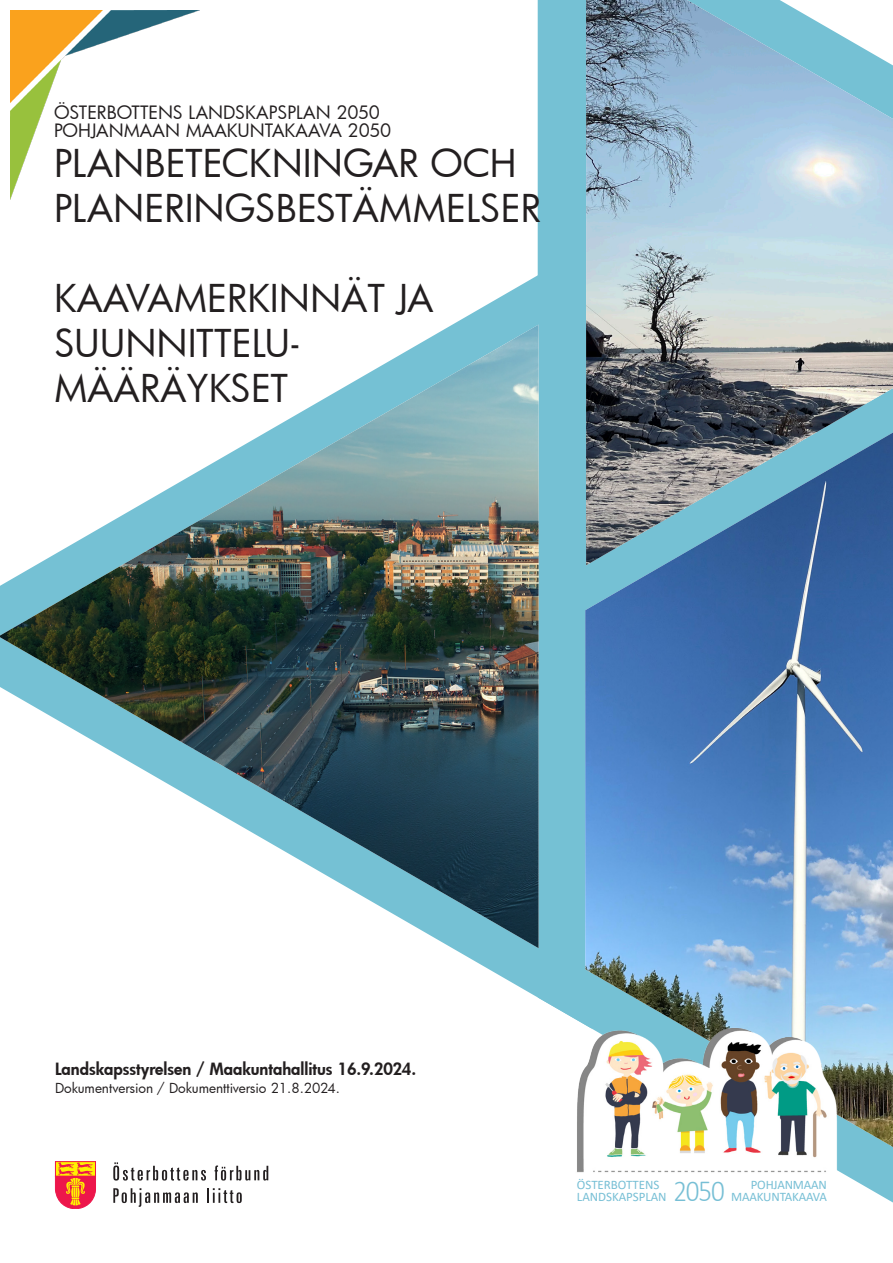
<style>
.page{position:relative;width:893px;height:1263px;background:#fff}
.page>*{position:absolute;margin:0;border:0;box-sizing:border-box;transform-origin:0 0}
.Titel{font:37.5px/45px "Futura";color:#231f20}
.t1{font:300 30.75px "Calibri";color:#77bfd5;scale:.88 1}
.t2{font:18px "Futura";color:#231f20}
.t3{font:800 16.5px "Futura";color:#231f20}
.t4{font:13.5px "Futura";letter-spacing:-.005em;color:#231f20}
.t5{font:13.05px/11.9px "Calibri";letter-spacing:-.01em;color:#77bfd5}
</style>
<div class="page">
<svg style="left:452px;top:244px;width:86px;height:754px"></svg>
<div style="left:538px;top:0;width:48px;height:301px;background:#75c1d4"></div>
<svg style="left:538px;top:301px;width:355px;height:901px;fill:#75c1d4"></svg>
<img style="left:586px;top:0;width:307px;height:432px">
<img style="left:0;top:325px;width:539px;height:623px">
<img style="left:585px;top:432px;width:308px;height:715px">
<img style="left:575px;top:1015px;width:264px;height:159px">
<img style="left:11px;top:11px;width:187px;height:187px">
<svg style="left:113px;top:1188px;width:85px;height:19px"></svg>
<svg style="left:207px;top:1188px;width:35px;height:15px"></svg>
<svg style="left:113px;top:1162px;width:93px;height:18px"></svg>
<svg style="left:215px;top:1165px;width:53px;height:15px"></svg>
<div style="left:55px;top:1161px;width:41px;height:15px;border:1px solid #ed164b"></div>
<svg style="left:55px;top:1162px;width:41px;height:47px"></svg>
<p class="t2" style="left:54px;top:100px;width:328px">ÖSTERBOTTENS LANDSKAPSPLAN 2050</p>
<p class="t2" style="left:54px;top:118px;width:339px">POHJANMAAN MAAKUNTAKAAVA 2050</p>
<h1 class="Titel" style="left:54px;top:140px;width:489px">PLANBETECKNINGAR OCH<br>PLANERINGSBESTÄMMELSER</h1>
<h1 class="Titel" style="left:54px;top:275px;width:381px">KAAVAMERKINNÄT JA</h1>
<h1 class="Titel" style="left:54px;top:320px;width:246px">SUUNNITTELU-</h1>
<h1 class="Titel" style="left:54px;top:365px;width:236px">MÄÄRÄYKSET</h1>
<p class="t3" style="left:55px;top:1057px;width:363px">Landskapsstyrelsen / Maakuntahallitus 16.9.2024.</p>
<p class="t4" style="left:55px;top:1078px;width:286px">Dokumentversion / Dokumenttiversio 21.8.2024.</p>
<p class="t5" style="left:577px;top:1178px;width:91px">ÖSTERBOTTENS<br>LANDSKAPSPLAN</p>
<p class="t5" style="left:751px;top:1178px;width:78px">POHJANMAAN</p>
<p class="t1" style="left:673px;top:1171px;width:60px">2050</p>
<p class="t5" style="left:731px;top:1190px;width:97px">MAAKUNTAKAAVA</p>
</div>
